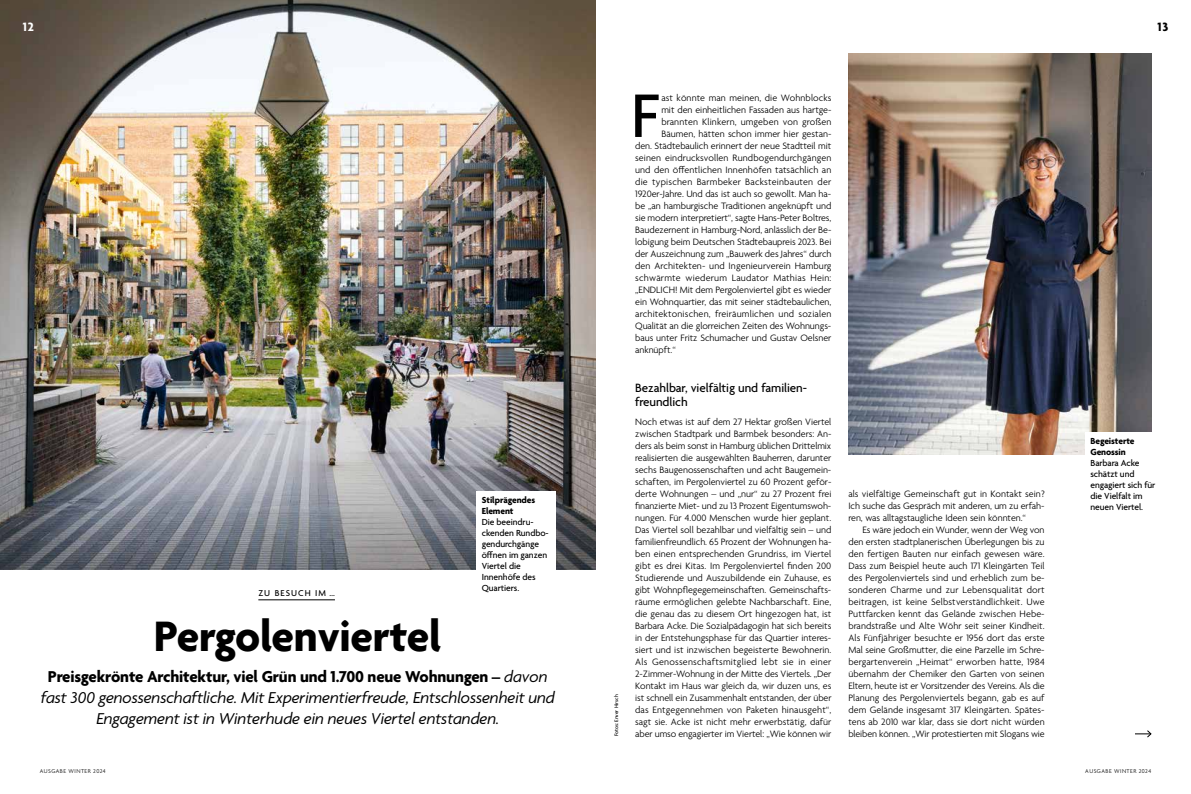
<style>
.page{position:relative;width:1191px;height:794px;background:#fff}
.page>*{position:absolute;margin:0;border:0;box-sizing:border-box;transform-origin:0 0}
.t1{font:500 66.4px "Agenda";color:#000}
.t2{font:700 46px "Agenda";letter-spacing:-.005em;color:#000}
.t3{font:italic 17px/20.7px "Agenda";letter-spacing:-.01em;color:#000;text-align:center}
.t4{font:500 13px/14.5px "Agenda";letter-spacing:-.005em;color:#000}
.t5{font:700 13px "Agenda";color:#000}
.t6{font:700 13px "Agenda";color:#fff}
.t7{font:300 10px/12px "Agenda";letter-spacing:-.005em;color:#000;text-align:justify}
.t8{font:300 10px "Agenda";letter-spacing:.02em;color:#000}
.t9{font:300 10px "Agenda";letter-spacing:.015em;color:#000}
.t10{font:300 10px "Agenda";letter-spacing:.025em;color:#000}
.t11{font:500 9.5px/11px "Agenda";letter-spacing:-.005em;color:#000}
.t12{font:700 9.5px/11px "Agenda";letter-spacing:-.005em;color:#000}
.t13{font:500 9.2px "Agenda";letter-spacing:.115em;color:#000}
.t14{font:300 6px "Agenda";letter-spacing:.08em;color:#000}
.t15{font:500 5.5px "Agenda";letter-spacing:-.005em;color:#000}
.s1{font-weight:700;font-style:normal}
</style>
<div class="page">
<img style="left:0;top:0;width:595px;height:569px">
<hr style="left:258px;top:599px;width:77px;height:1px;background:#000">
<svg style="left:1135px;top:730px;width:16px;height:8px"></svg>
<img style="left:848px;top:54px;width:303px;height:401px">
<div style="left:1084px;top:432px;width:80px;height:85px;background:#fff"></div>
<div style="left:476px;top:491px;width:80px;height:107px;background:#fff"></div>
<h3 class="t6" style="left:23px;top:19px;width:13px">12</h3>
<p class="t13" style="left:258px;top:588px;width:78px">ZU BESUCH IM …</p>
<h2 class="t2" style="left:154px;top:611px;width:289px">Pergolenviertel</h2>
<p class="t12" style="left:482px;top:495px;width:55px">Stilprägendes<br>Element</p>
<p class="t11" style="left:482px;top:517px;width:68px">Die beeindru&shy;ckenden Rundbo&shy;gendurchgänge öffnen im ganzen<br>Viertel die<br>Innenhöfe des<br>Quartiers.</p>
<h3 class="t3" style="left:41px;top:666px;width:515px"><span class="s1">Preisgekrönte Architektur, viel Grün und 1.700 neue Wohnungen –</span> davon fast 300 genossenschaftliche. Mit Experimentierfreude, Entschlossenheit und<br>Engagement ist in Winterhude ein neues Viertel entstanden.</h3>
<p class="t15" style="left:613px;top:736px;width:43px;rotate:-90deg">Fotos: Enver Hirsch</p>
<h1 class="t1" style="left:631px;top:80px;width:30px">F</h1>
<p class="t7" style="left:661px;top:92px;width:172px">ast könnte man meinen, die Wohnblocks</p>
<p class="t7" style="left:661px;top:104px;width:172px">mit den einheitlichen Fassaden aus hartge-</p>
<p class="t9" style="left:661px;top:116px;width:172px">brannten Klinkern, umgeben von großen</p>
<p class="t7" style="left:661px;top:128px;width:172px">Bäumen, hätten schon immer hier gestan-</p>
<p class="t7" style="left:635px;top:140px;width:198px">den. Städtebaulich erinnert der neue Stadtteil mit</p>
<p class="t9" style="left:635px;top:152px;width:198px">seinen eindrucksvollen Rundbogendurchgängen</p>
<p class="t7" style="left:635px;top:164px;width:198px">und den öffentlichen Innenhöfen tatsächlich an</p>
<p class="t8" style="left:635px;top:176px;width:198px">die typischen Barmbeker Backsteinbauten der</p>
<p class="t7" style="left:635px;top:188px;width:198px">1920er-Jahre. Und das ist auch so gewollt. Man ha-</p>
<p class="t7" style="left:635px;top:200px;width:198px">be „an hamburgische Traditionen angeknüpft und</p>
<p class="t7" style="left:635px;top:212px;width:198px">sie modern interpretiert“, sagte Hans-Peter Boltres,</p>
<p class="t7" style="left:635px;top:224px;width:198px">Baudezernent in Hamburg-Nord, anlässlich der Be-</p>
<p class="t7" style="left:635px;top:236px;width:198px">lobigung beim Deutschen Städtebaupreis 2023. Bei</p>
<p class="t7" style="left:635px;top:248px;width:198px">der Auszeichnung zum „Bauwerk des Jahres“ durch</p>
<p class="t7" style="left:635px;top:260px;width:198px">den Architekten- und Ingenieurverein Hamburg</p>
<p class="t10" style="left:635px;top:272px;width:198px">schwärmte wiederum Laudator Mathias Hein:</p>
<p class="t7" style="left:635px;top:284px;width:198px">„ENDLICH! Mit dem Pergolenviertel gibt es wieder</p>
<p class="t7" style="left:635px;top:296px;width:198px">ein Wohnquartier, das mit seiner städtebaulichen,</p>
<p class="t8" style="left:635px;top:308px;width:198px">architektonischen, freiräumlichen und sozialen</p>
<p class="t7" style="left:635px;top:320px;width:198px">Qualität an die glorreichen Zeiten des Wohnungs-</p>
<p class="t7" style="left:635px;top:332px;width:198px">baus unter Fritz Schumacher und Gustav Oelsner</p>
<p class="t7" style="left:635px;top:344px;width:42px">anknüpft.“</p>
<h3 class="t4" style="left:635px;top:381px;width:173px">Bezahlbar, vielfältig und familien&shy;freundlich</h3>
<p class="t7" style="left:635px;top:416px;width:198px">Noch etwas ist auf dem 27 Hektar großen Viertel zwischen Stadtpark und Barmbek besonders: An&shy;ders als beim sonst in Hamburg üblichen Drittelmix realisierten die ausgewählten Bauherren, darunter sechs Baugenossenschaften und acht Baugemein&shy;schaften, im Pergolenviertel zu 60 Prozent geför&shy;derte Wohnungen – und „nur“ zu 27 Prozent frei finanzierte Miet- und zu 13 Prozent Eigentumswoh&shy;nungen. Für 4.000 Menschen wurde hier geplant.<br>Das Viertel soll bezahlbar und vielfältig sein – und familienfreundlich. 65 Prozent der Wohnungen ha&shy;ben einen entsprechenden Grundriss, im Viertel gibt es drei Kitas. Im Pergolenviertel finden 200<br>Studierende und Auszubildende ein Zuhause, es gibt Wohnpflegegemeinschaften. Gemeinschafts&shy;räume ermöglichen gelebte Nachbarschaft. Eine, die genau das zu diesem Ort hingezogen hat, ist Barbara Acke. Die Sozialpädagogin hat sich bereits in der Entstehungsphase für das Quartier interes&shy;siert und ist inzwischen begeisterte Bewohnerin.<br>Als Genossenschaftsmitglied lebt sie in einer 2-Zimmer-Wohnung in der Mitte des Viertels. „Der Kontakt im Haus war gleich da, wir duzen uns, es ist schnell ein Zusammenhalt entstanden, der über das Entgegennehmen von Paketen hinausgeht“, sagt sie. Acke ist nicht mehr erwerbstätig, dafür aber umso engagierter im Viertel: „Wie können wir</p>
<p class="t7" style="left:848px;top:488px;width:198px">als vielfältige Gemeinschaft gut in Kontakt sein?<br>Ich suche das Gespräch mit anderen, um zu erfah&shy;ren, was alltagstaugliche Ideen sein könnten.“</p>
<p class="t7" style="left:848px;top:524px;width:198px;text-indent:14px">Es wäre jedoch ein Wunder, wenn der Weg von den ersten stadtplanerischen Überlegungen bis zu den fertigen Bauten nur einfach gewesen wäre.<br>Dass zum Beispiel heute auch 171 Kleingärten Teil des Pergolenviertels sind und erheblich zum be&shy;sonderen Charme und zur Lebensqualität dort beitragen, ist keine Selbstverständlichkeit. Uwe Puttfarcken kennt das Gelände zwischen Hebe&shy;brandstraße und Alte Wöhr seit seiner Kindheit.<br>Als Fünfjähriger besuchte er 1956 dort das erste Mal seine Großmutter, die eine Parzelle im Schre&shy;bergartenverein „Heimat“ erworben hatte, 1984 übernahm der Chemiker den Garten von seinen Eltern, heute ist er Vorsitzender des Vereins. Als die Planung des Pergolenviertels begann, gab es auf dem Gelände insgesamt 317 Kleingärten. Spätes&shy;tens ab 2010 war klar, dass sie dort nicht würden bleiben können. „Wir protestierten mit Slogans wie</p>
<h3 class="t5" style="left:1157px;top:19px;width:12px">13</h3>
<p class="t12" style="left:1090px;top:436px;width:46px">Begeisterte<br>Genossin</p>
<p class="t11" style="left:1090px;top:458px;width:66px">Barbara Acke schätzt und engagiert sich für die Vielfalt im neuen Viertel.</p>
<p class="t14" style="left:40px;top:767px;width:67px">AUSGABE WINTER 2024</p>
<p class="t14" style="left:1085px;top:767px;width:67px">AUSGABE WINTER 2024</p>
</div>
